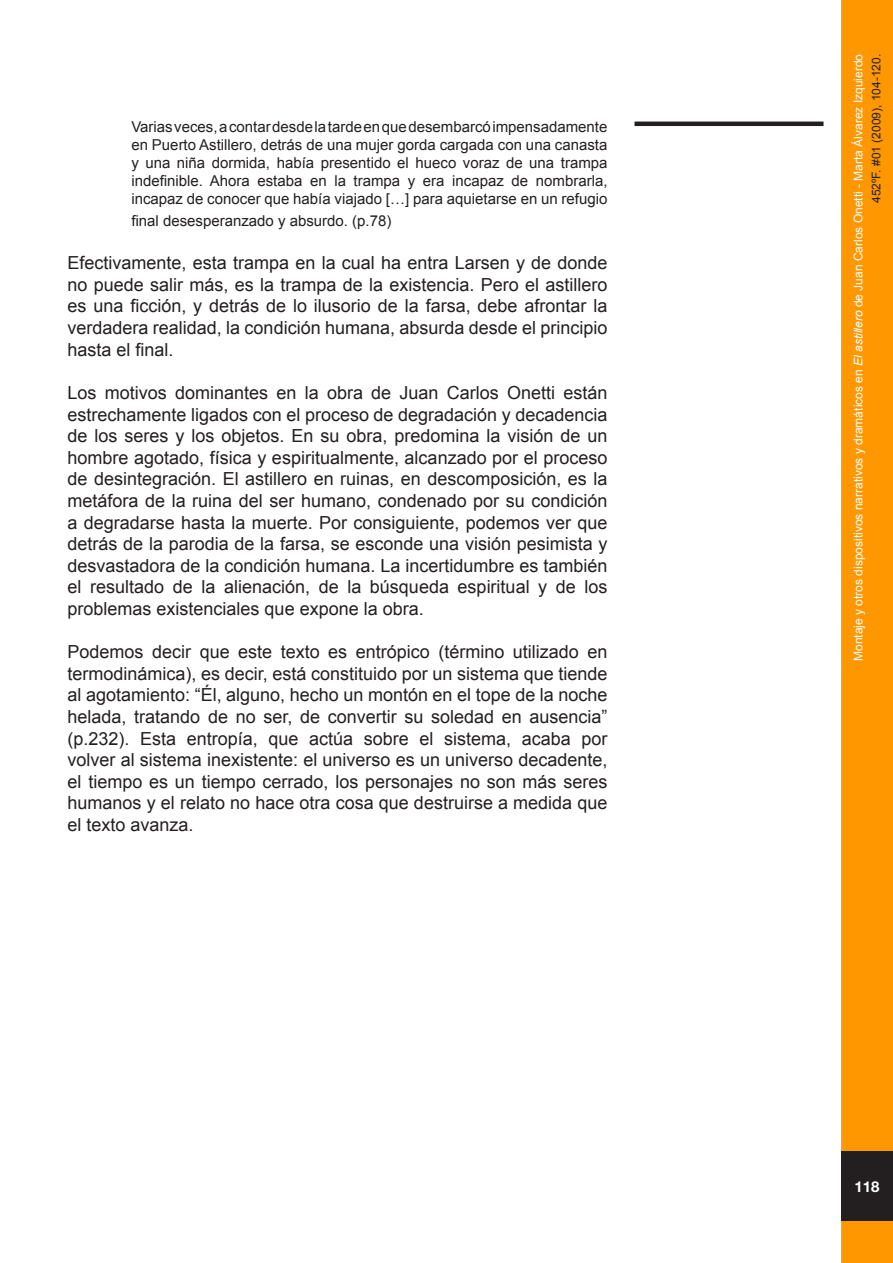
<style>
.page{position:relative;width:893px;height:1263px;background:#fff}
.page>*{position:absolute;margin:0;border:0;box-sizing:border-box;transform-origin:0 0}
.Estilo_de_párrafo_1{font:18px/21.6px "Arial";color:#231f20;text-align:justify}
.Estilo_de_párrafo_1-2{font:15px/18px "Arial";color:#231f20;text-align:justify}
.t1{font:700 15px "Helvetica Neue";color:#fff}
.t2{font:12px/18px "Arial";color:#fff;text-align:right}
.s1{font-style:italic}
.s2{color:#fdfdfd}
.s3{color:#231f20}
</style>
<div class="page">
<div style="left:841px;top:0;width:52px;height:1263px;background:#ff9800;border:3px solid #ff9800"></div>
<div style="left:841px;top:1151px;width:52px;height:70px;background:#231f20"></div>
<hr style="left:634px;top:122px;width:189px;height:4px;background:#231f20">
<p class="Estilo_de_párrafo_1-2" style="left:131px;top:118px;width:478px">Varias veces, a contar desde la tarde en que desembarcó impensadamente en Puerto Astillero, detrás de una mujer gorda cargada con una canasta y una niña dormida, había presentido el hueco voraz de una trampa indefinible. Ahora estaba en la trampa y era incapaz de nombrarla, incapaz de conocer que había viajado […] para aquietarse en un refugio</p>
<p class="Estilo_de_párrafo_1-2" style="left:131px;top:212px;width:262px">final desesperanzado y absurdo. (p.78)</p>
<p class="Estilo_de_párrafo_1" style="left:68px;top:252px;width:541px">Efectivamente, esta trampa en la cual ha entra Larsen y de donde no puede salir más, es la trampa de la existencia. Pero el astillero es una ficción, y detrás de lo ilusorio de la farsa, debe afrontar la verdadera realidad, la condición humana, absurda desde el principio hasta el final.</p>
<p class="Estilo_de_párrafo_1" style="left:68px;top:382px;width:541px">Los motivos dominantes en la obra de Juan Carlos Onetti están estrechamente ligados con el proceso de degradación y decadencia de los seres y los objetos. En su obra, predomina la visión de un hombre agotado, física y espiritualmente, alcanzado por el proceso de desintegración. El astillero en ruinas, en descomposición, es la metáfora de la ruina del ser humano, condenado por su condición a degradarse hasta la muerte. Por consiguiente, podemos ver que detrás de la parodia de la farsa, se esconde una visión pesimista y desvastadora de la condición humana. La incertidumbre es también el resultado de la alienación, de la búsqueda espiritual y de los problemas existenciales que expone la obra.</p>
<p class="Estilo_de_párrafo_1" style="left:68px;top:641px;width:541px">Podemos decir que este texto es entrópico (término utilizado en termodinámica), es decir, está constituido por un sistema que tiende al agotamiento: “Él, alguno, hecho un montón en el tope de la noche helada, tratando de no ser, de convertir su soledad en ausencia” (p.232). Esta entropía, que actúa sobre el sistema, acaba por volver al sistema inexistente: el universo es un universo decadente, el tiempo es un tiempo cerrado, los personajes no son más seres humanos y el relato no hace otra cosa que destruirse a medida que el texto avanza.</p>
<p class="t2" style="left:849px;top:661px;width:608px;rotate:-90deg">Montaje y otros dispositivos narrativos y dramáticos en <span class="s1">El astillero</span> de Juan Carlos Onetti <span class="s2">- Marta Álvarez Izquierdo<br></span><span class="s3">452ºF. #01 (2009), 104-120.</span></p>
<p class="t1" style="left:854px;top:1177px;width:27px">118</p>
</div>
